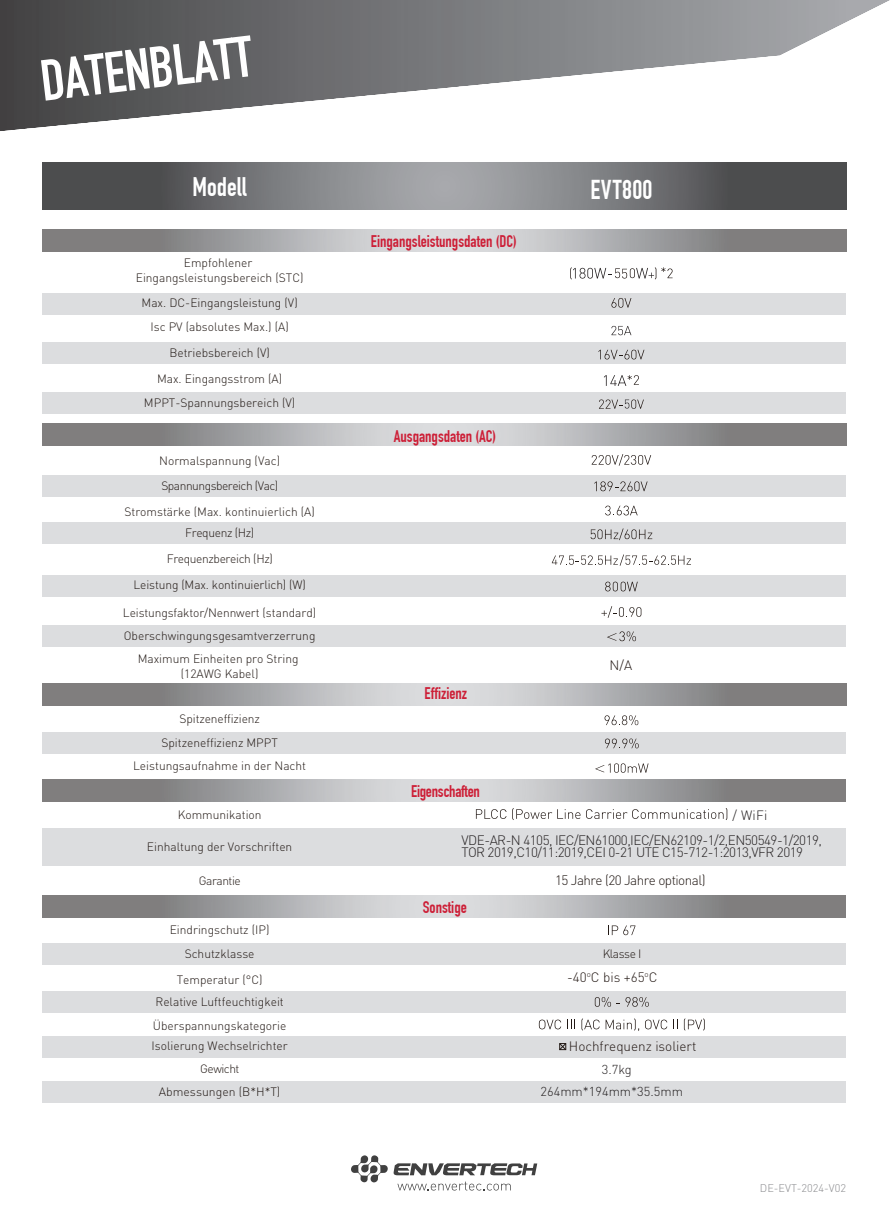
<style>
.page{position:relative;width:893px;height:1212px;background:#fff}
.page>*{position:absolute;margin:0;border:0;box-sizing:border-box;transform-origin:0 0}
.t1{font:700 57px "DIN Condensed";color:#fff}
.t2{font:700 26.7px "DIN Condensed";letter-spacing:.025em;color:#fff}
.t3{font:700 26.25px "DIN Condensed";color:#fff}
.t4{font:700 16.5px "DIN Condensed";color:#cd1f37}
.t5{font:300 13.5px/12px "DIN";letter-spacing:-.035em;color:#231f20}
.t6{font:300 13.5px "DIN";color:#221713}
.t7{font:300 13.5px "DIN";letter-spacing:-.04em;color:#211814}
.t8{font:300 13.35px "DIN";color:#231f20}
.t9{font:300 12.9px "DIN";color:#231f20}
.t10{font:300 12px/23px "DIN";color:#211814;text-align:center}
.t11{font:300 12px/24.6px "DIN";letter-spacing:-.04em;color:#211814}
.t12{font:300 12px/26.1px "DIN";letter-spacing:-.03em;color:#211814;text-align:center}
.t13{font:300 10.95px "DIN";color:#898a8d}
</style>
<div class="page">
<svg style="left:397px;top:1181px;width:114px;height:9px"></svg>
<svg style="left:394px;top:1163px;width:143px;height:12px"></svg>
<svg style="left:351px;top:1155px;width:37px;height:27px"></svg>
<svg style="left:0;top:0;width:890px;height:131px"></svg>
<svg style="left:43px;top:423px;width:803px;height:23px;background:#a5a5a7"></svg>
<svg style="left:42px;top:779px;width:803px;height:22px;background:#a5a5a7"></svg>
<svg style="left:43px;top:895px;width:802px;height:22px;background:#a5a5a7"></svg>
<svg style="left:43px;top:162px;width:803px;height:48px;background:#717275"></svg>
<div style="left:43px;top:293px;width:803px;height:21px;background:#dcdddf"></div>
<div style="left:43px;top:342px;width:803px;height:22px;background:#dcdddf"></div>
<div style="left:43px;top:392px;width:803px;height:21px;background:#dcdddf"></div>
<div style="left:43px;top:475px;width:803px;height:22px;background:#dcdddf"></div>
<div style="left:43px;top:523px;width:803px;height:21px;background:#dcdddf"></div>
<div style="left:43px;top:575px;width:803px;height:21px;background:#dcdddf"></div>
<div style="left:43px;top:625px;width:803px;height:22px;background:#dcdddf"></div>
<div style="left:43px;top:733px;width:803px;height:21px;background:#dcdddf"></div>
<div style="left:43px;top:943px;width:803px;height:22px;background:#dcdddf"></div>
<div style="left:43px;top:991px;width:803px;height:22px;background:#dcdddf"></div>
<div style="left:43px;top:1036px;width:803px;height:21px;background:#dcdddf"></div>
<div style="left:43px;top:1081px;width:803px;height:22px;background:#dcdddf"></div>
<div style="left:42px;top:828px;width:804px;height:38px;background:#dcdddf"></div>
<svg style="left:43px;top:229px;width:803px;height:23px;background:#a5a5a7"></svg>
<svg style="left:43px;top:683px;width:803px;height:22px;background:#a5a5a7"></svg>
<svg style="left:608px;top:925px;width:27px;height:10px"></svg>
<svg style="left:539px;top:1019px;width:22px;height:10px"></svg>
<svg style="left:567px;top:1020px;width:8px;height:9px"></svg>
<svg style="left:581px;top:1018px;width:19px;height:12px"></svg>
<svg style="left:606px;top:1018px;width:33px;height:13px"></svg>
<svg style="left:645px;top:1019px;width:22px;height:10px"></svg>
<svg style="left:673px;top:1020px;width:5px;height:9px"></svg>
<svg style="left:684px;top:1018px;width:21px;height:12px"></svg>
<svg style="left:595px;top:997px;width:54px;height:10px"></svg>
<svg style="left:605px;top:738px;width:34px;height:10px"></svg>
<svg style="left:595px;top:763px;width:53px;height:10px"></svg>
<svg style="left:476px;top:809px;width:30px;height:10px"></svg>
<svg style="left:512px;top:808px;width:68px;height:12px"></svg>
<svg style="left:586px;top:808px;width:141px;height:12px"></svg>
<svg style="left:559px;top:1043px;width:8px;height:8px"></svg>
<svg style="left:592px;top:454px;width:59px;height:12px"></svg>
<svg style="left:591px;top:528px;width:61px;height:12px"></svg>
<svg style="left:605px;top:582px;width:33px;height:9px"></svg>
<svg style="left:611px;top:298px;width:20px;height:10px"></svg>
<svg style="left:598px;top:350px;width:46px;height:9px"></svg>
<svg style="left:604px;top:375px;width:35px;height:11px"></svg>
<svg style="left:607px;top:631px;width:29px;height:10px"></svg>
<svg style="left:601px;top:606px;width:40px;height:12px"></svg>
<svg style="left:605px;top:506px;width:33px;height:9px"></svg>
<svg style="left:570px;top:267px;width:103px;height:12px"></svg>
<svg style="left:611px;top:326px;width:20px;height:9px"></svg>
<svg style="left:594px;top:481px;width:54px;height:10px"></svg>
<svg style="left:552px;top:554px;width:139px;height:12px"></svg>
<svg style="left:605px;top:715px;width:33px;height:10px"></svg>
<svg style="left:599px;top:399px;width:45px;height:10px"></svg>
<h1 class="t1" style="left:37px;top:53px;width:215px;rotate:-7deg">DATENBLATT</h1>
<h3 class="t3" style="left:193px;top:174px;width:56px">Modell</h3>
<p class="t10" style="left:136px;top:256px;width:169px;line-height:14.4px">Empfohlener<br>Eingangsleistungsbereich (STC)</p>
<p class="t10" style="left:151px;top:314px;width:140px;line-height:26px">Isc PV (absolutes Max.) (A)<br>Betriebsbereich (V)<br>Max. Eingangsstrom (A)</p>
<p class="t10" style="left:144px;top:391px;width:153px">MPPT-Spannungsbereich (V)</p>
<p class="t10" style="left:142px;top:292px;width:158px">Max. DC-Eingangsleistung (V)</p>
<p class="t11" style="left:159px;top:449px;width:122px">Normalspannung (Vac)<br>Spannungsbereich (Vac)</p>
<p class="t12" style="left:167px;top:520px;width:108px">Frequenz (Hz)<br>Frequenzbereich (Hz)</p>
<p class="t10" style="left:124px;top:500px;width:192px">Stromstärke (Max. kontinuierlich (A)</p>
<p class="t10" style="left:134px;top:574px;width:174px">Leistung (Max. kontinuierlich) (W)</p>
<p class="t10" style="left:123px;top:602px;width:195px">Leistungsfaktor/Nennwert (standard)<br>Oberschwingungsgesamtverzerrung<br>Maximum Einheiten pro String</p>
<p class="t10" style="left:181px;top:662px;width:79px">(12AWG Kabel)</p>
<p class="t10" style="left:161px;top:708px;width:118px;line-height:23.7px">Spitzeneffizienz<br>Spitzeneffizienz MPPT</p>
<p class="t10" style="left:133px;top:754px;width:175px">Leistungsaufnahme in der Nacht</p>
<p class="t10" style="left:178px;top:804px;width:85px">Kommunikation</p>
<p class="t10" style="left:147px;top:835px;width:147px">Einhaltung der Vorschriften</p>
<p class="t11" style="left:199px;top:868px;width:43px">Garantie</p>
<p class="t10" style="left:170px;top:918px;width:101px;line-height:23.5px">Eindringschutz (IP)<br>Schutzklasse</p>
<p class="t10" style="left:155px;top:968px;width:130px;line-height:22.2px">Temperatur (°C)<br>Relative Luftfeuchtigkeit</p>
<p class="t10" style="left:153px;top:1014px;width:135px">Überspannungskategorie</p>
<p class="t10" style="left:159px;top:1058px;width:123px;line-height:22.5px">Gewicht<br>Abmessungen (B*H*T)</p>
<p class="t10" style="left:152px;top:1035px;width:138px">Isolierung Wechselrichter</p>
<h3 class="t4" style="left:371px;top:233px;width:147px">Eingangsleistungsdaten (DC)</h3>
<h3 class="t4" style="left:394px;top:427px;width:104px">Ausgangsdaten (AC)</h3>
<h2 class="t2" style="left:590px;top:176px;width:64px">EVT800</h2>
<h3 class="t4" style="left:425px;top:685px;width:44px">Effizienz</h3>
<h3 class="t4" style="left:411px;top:782px;width:70px">Eigenschaften</h3>
<p class="t6" style="left:610px;top:659px;width:24px">N/A</p>
<p class="t8" style="left:733px;top:808px;width:36px">/ WiFi</p>
<p class="t5" style="left:461px;top:835px;width:362px">VDE-AR-N 4105, IEC/EN61000,IEC/EN62109-1/2,EN50549-1/2019,<br>TOR 2019,C10/11:2019,CEI 0-21 UTE C15-712-1:2013,VFR 2019</p>
<h3 class="t4" style="left:423px;top:899px;width:45px">Sonstige</h3>
<p class="t7" style="left:555px;top:873px;width:152px">15 Jahre (20 Jahre optional)</p>
<p class="t10" style="left:603px;top:943px;width:40px">Klasse I</p>
<p class="t6" style="left:567px;top:970px;width:92px">-40<sup>o</sup>C bis +65<sup>o</sup>C</p>
<p class="t6" style="left:569px;top:1039px;width:129px">Hochfrequenz isoliert</p>
<p class="t9" style="left:602px;top:1062px;width:31px">3.7kg</p>
<p class="t9" style="left:540px;top:1085px;width:144px">264mm*194mm*35.5mm</p>
<p class="t13" style="left:760px;top:1182px;width:88px">DE-EVT-2024-V02</p>
</div>
